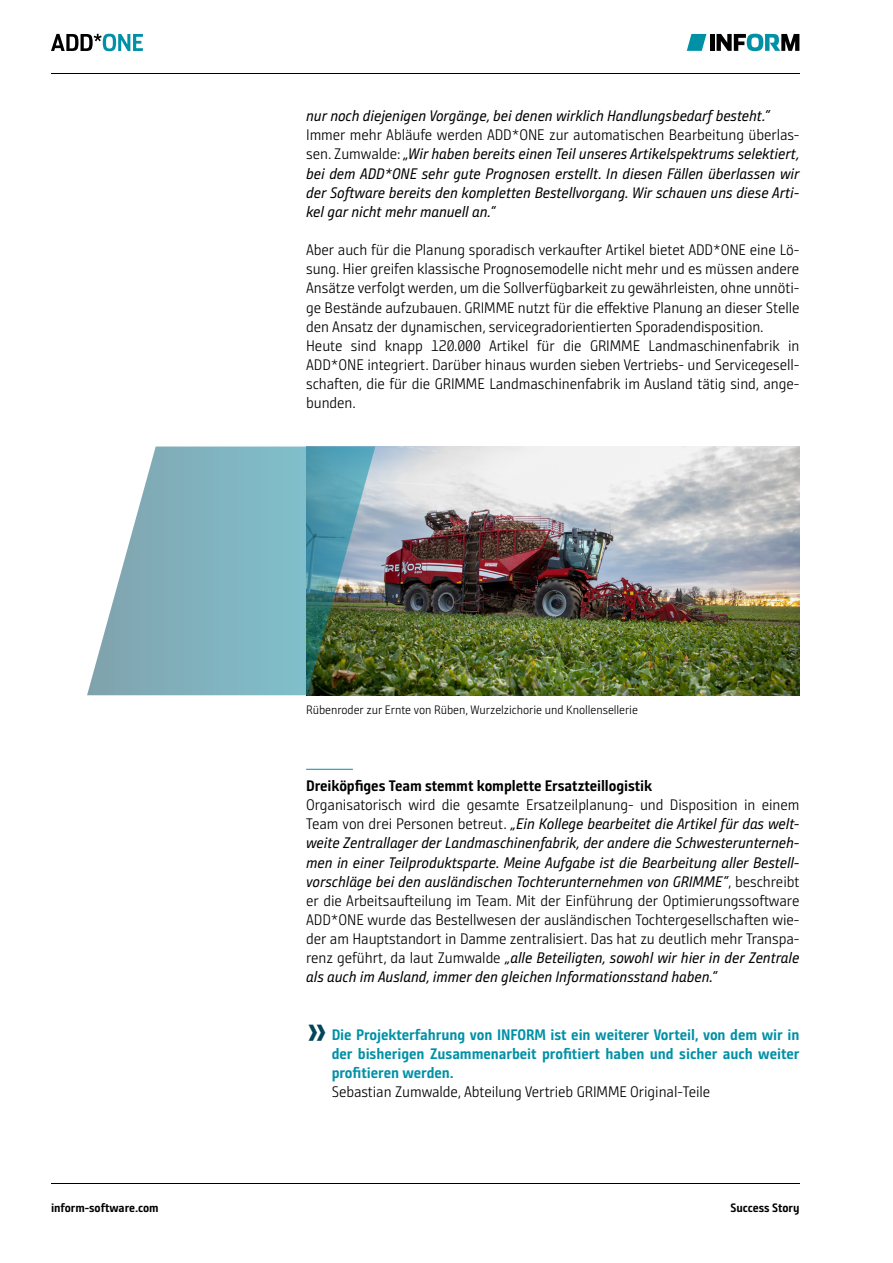
<style>
.page{position:relative;width:893px;height:1263px;background:#fff}
.page>*{position:absolute;margin:0;border:0;box-sizing:border-box;transform-origin:0 0}
.t1{font:700 40.5px "Bunday Sans Pro SG";color:#004559}
.t2{font:15.3px/19.2px "Bunday Sans Pro SG Se Ligh";letter-spacing:-.005em;color:#000}
.t3{font:italic 15.3px/19.2px "Bunday Sans Pro SG";letter-spacing:-.005em;color:#000;text-align:justify}
.t4{font:700 15.3px/19.2px "Bunday Sans Pro SG";letter-spacing:-.005em;color:#0091a7;text-align:justify}
.t5{font:700 15.3px "Bunday Sans Pro SG";letter-spacing:-.005em;color:#000}
.t6{font:12.15px "Bunday Sans Pro SG Se Ligh";letter-spacing:-.005em;color:#000}
.t7{font:700 12.15px "Bunday Sans Pro SG";letter-spacing:-.005em;color:#000}
.s1{font-family:"Bunday Sans Pro SG Se Ligh";font-style:normal}
</style>
<div class="page">
<hr style="left:306px;top:769px;width:47px;height:1px;background:#0091a7">
<img style="left:375px;top:446px;width:425px;height:249px">
<svg style="left:51px;top:34px;width:92px;height:17px"></svg>
<svg style="left:87px;top:446px;width:288px;height:249px;background:#86b1b7"></svg>
<hr style="left:51px;top:74px;width:748px;height:1px;background:#000">
<hr style="left:51px;top:1183px;width:748px;height:1px;background:#000">
<svg style="left:687px;top:34px;width:19px;height:17px"></svg>
<svg style="left:716px;top:34px;width:83px;height:17px"></svg>
<hr style="left:710px;top:34px;width:4px;height:17px;background:#000">
<p class="t3" style="left:306px;top:106px;width:465px">nur noch diejenigen Vorgänge, bei denen wirklich Handlungsbedarf besteht.“</p>
<p class="t2" style="left:306px;top:125px;width:495px">Immer mehr Abläufe werden ADD*ONE zur automatischen Bearbeitung überlas-</p>
<p class="t3" style="left:306px;top:144px;width:495px"><span class="s1">sen. Zumwalde:</span> „Wir haben bereits einen Teil unseres Artikelspektrums selektiert, bei dem ADD*ONE sehr gute Prognosen erstellt. In diesen Fällen überlassen wir der Software bereits den kompletten Bestellvorgang. Wir schauen uns diese Arti&shy;kel gar nicht mehr manuell an.“</p>
<p class="t2" style="left:306px;top:240px;width:495px">Aber auch für die Planung sporadisch verkaufter Artikel bietet ADD*ONE eine Lö&shy;sung. Hier greifen klassische Prognosemodelle nicht mehr und es müssen andere Ansätze verfolgt werden, um die Sollverfügbarkeit zu gewährleisten, ohne unnöti&shy;ge Bestände aufzubauen. GRIMME nutzt für die effektive Planung an dieser Stelle den Ansatz der dynamischen, servicegradorientierten Sporadendisposition.<br>Heute sind knapp 120.000 Artikel für die GRIMME Landmaschinenfabrik in ADD*ONE integriert. Darüber hinaus wurden sieben Vertriebs- und Servicegesell&shy;schaften, die für die GRIMME Landmaschinenfabrik im Ausland tätig sind, ange&shy;bunden.</p>
<p class="t6" style="left:306px;top:702px;width:333px">Rübenroder zur Ernte von Rüben, Wurzelzichorie und Knollensellerie</p>
<p class="t5" style="left:306px;top:775px;width:348px">Dreiköpfiges Team stemmt komplette Ersatzteillogistik</p>
<p class="t2" style="left:306px;top:795px;width:495px">Organisatorisch wird die gesamte Ersatzeilplanung- und Disposition in einem</p>
<p class="t3" style="left:306px;top:814px;width:495px"><span class="s1">Team von drei Personen betreut.</span> „Ein Kollege bearbeitet die Artikel für das welt&shy;weite Zentrallager der Landmaschinenfabrik, der andere die Schwesterunterneh&shy;men in einer Teilproduktsparte. Meine Aufgabe ist die Bearbeitung aller Bestell&shy;vorschläge bei den ausländischen Tochterunternehmen von GRIMME“<span class="s1">, beschreibt</span></p>
<p class="t2" style="left:306px;top:891px;width:495px;text-align:justify">er die Arbeitsaufteilung im Team. Mit der Einführung der Optimierungssoftware ADD*ONE wurde das Bestellwesen der ausländischen Tochtergesellschaften wie&shy;der am Hauptstandort in Damme zentralisiert. Das hat zu deutlich mehr Transpa-</p>
<p class="t3" style="left:306px;top:948px;width:495px"><span class="s1">renz geführt, da laut Zumwalde</span> „alle Beteiligten, sowohl wir hier in der Zentrale als auch im Ausland, immer den gleichen Informationsstand haben.“</p>
<h1 class="t1" style="left:306px;top:1002px;width:23px">»</h1>
<p class="t4" style="left:332px;top:1024px;width:469px">Die Projekterfahrung von INFORM ist ein weiterer Vorteil, von dem wir in der bisherigen Zusammenarbeit profitiert haben und sicher auch weiter profitieren werden.</p>
<p class="t2" style="left:332px;top:1082px;width:380px">Sebastian Zumwalde, Abteilung Vertrieb GRIMME Original-Teile</p>
<p class="t7" style="left:51px;top:1200px;width:109px">inform-software.com</p>
<p class="t7" style="left:731px;top:1200px;width:70px">Success Story</p>
</div>
